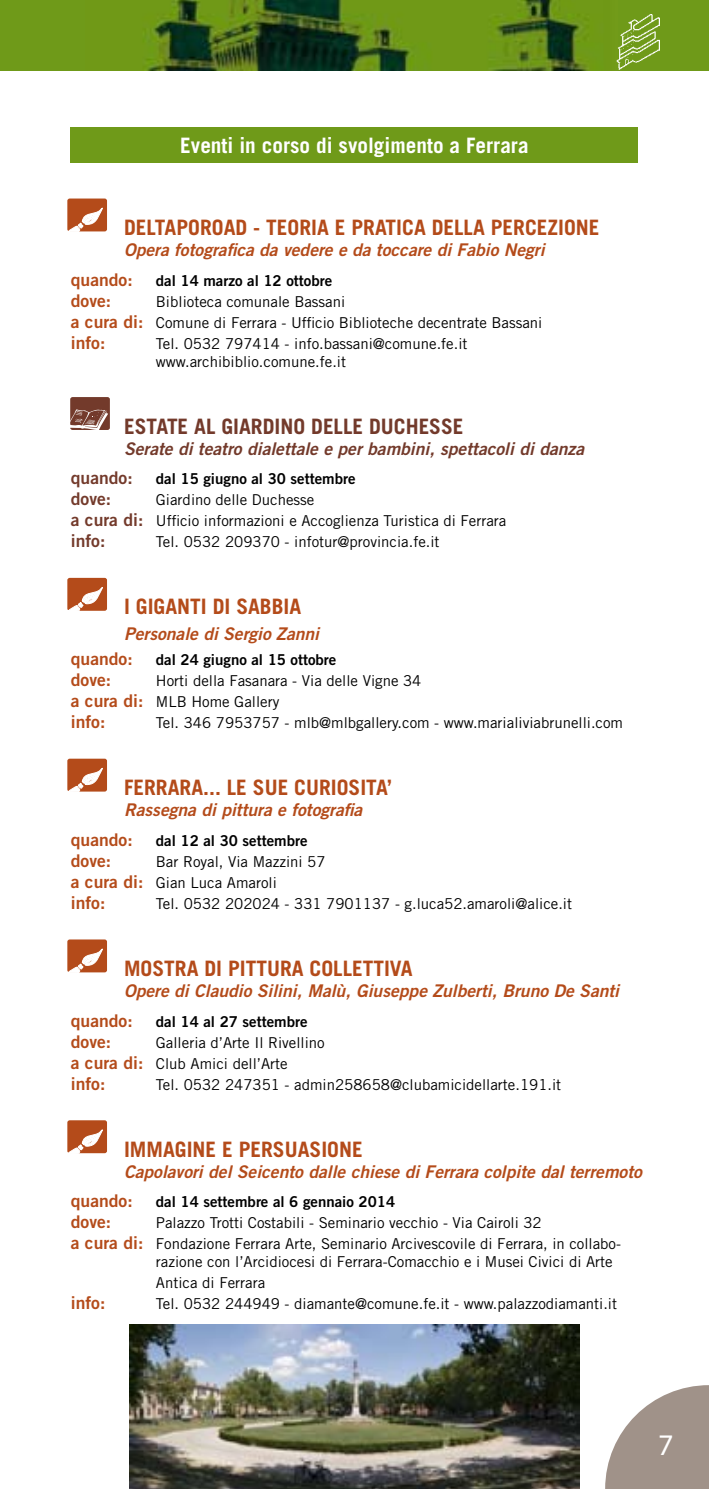
<style>
.page{position:relative;width:709px;height:1489px;background:#fff}
.page>*{position:absolute;margin:0;border:0;box-sizing:border-box;transform-origin:0 0}
.t1{font:30px "Myriad Pro";color:#fff}
.t2{font:700 21.25px "Trade Gothic LT Std";color:#b44b1a}
.t3{font:700 21.25px "Trade Gothic LT Std";color:#fff}
.t4{font:700 21.25px "Trade Gothic LT Std";color:#733a2b}
.t5{font:17.5px "Trade Gothic LT Std Bd 2 Obl";color:#b44b1a}
.t6{font:17.5px "Trade Gothic LT Std Bd 2";color:#b44b1a}
.t7{font:17.5px "Trade Gothic LT Std Bd 2 Obl";color:#733a2b}
.t8{font:17.5px "Trade Gothic LT Std Bd 2";color:#733a2b}
.t9{font:15px/21px "Trade Gothic LT Std";color:#000}
.t10{font:15px "Trade Gothic LT Std Bd 2";color:#000}
.s1{font-family:"Trade Gothic LT Std Bd 2";font-size:17.5px;color:#b44b1a}
.s2{font-family:"Trade Gothic LT Std Bd 2";font-size:17.5px;color:#733a2b}
</style>
<div class="page">
<div style="left:0;top:0;width:709px;height:71px;background:#6f9a19"></div>
<img style="left:143px;top:0;width:474px;height:71px">
<img style="left:617px;top:14px;width:42px;height:55px">
<img style="left:129px;top:1324px;width:450px;height:164px">
<svg style="left:605px;top:1385px;width:104px;height:103px"></svg>
<div style="left:71px;top:128px;width:567px;height:35px;background:#6f9a19"></div>
<div style="left:67px;top:198px;width:40px;height:33px;background:#b44b1a;border-radius:2px"></div>
<svg style="left:68px;top:208px;width:35px;height:24px"></svg>
<div style="left:67px;top:578px;width:40px;height:32px;background:#b44b1a;border-radius:2px"></div>
<svg style="left:68px;top:587px;width:35px;height:24px"></svg>
<div style="left:67px;top:758px;width:40px;height:33px;background:#b44b1a;border-radius:2px"></div>
<svg style="left:68px;top:768px;width:35px;height:24px"></svg>
<div style="left:67px;top:939px;width:40px;height:33px;background:#b44b1a;border-radius:2px"></div>
<svg style="left:68px;top:949px;width:35px;height:23px"></svg>
<div style="left:67px;top:1120px;width:40px;height:33px;background:#b44b1a;border-radius:2px"></div>
<svg style="left:68px;top:1129px;width:35px;height:24px"></svg>
<div style="left:70px;top:397px;width:40px;height:33px;background:#733a2b;border-radius:2px"></div>
<svg style="left:70px;top:409px;width:38px;height:21px"></svg>
<h2 class="t3" style="left:180px;top:132px;width:350px">Eventi in corso di svolgimento a Ferrara</h2>
<h2 class="t2" style="left:124px;top:214px;width:477px">DELTAPOROAD - TEORIA E PRATICA DELLA PERCEZIONE</h2>
<p class="t5" style="left:124px;top:239px;width:422px">Opera fotografica da vedere e da toccare di Fabio Negri</p>
<p class="t6" style="left:71px;top:268px;width:63px">quando:</p>
<p class="t10" style="left:156px;top:271px;width:178px">dal 14 marzo al 12 ottobre</p>
<p class="t6" style="left:71px;top:289px;width:42px">dove:</p>
<p class="t9" style="left:71px;top:290px;width:473px;text-indent:85px">Biblioteca comunale Bassani<br><span class="s1">a cura di:</span> Comune di Ferrara - Ufficio Biblioteche decentrate Bassani</p>
<p class="t6" style="left:71px;top:331px;width:36px">info:</p>
<p class="t9" style="left:156px;top:334px;width:313px;line-height:18px">Tel. 0532 797414 - info.bassani@comune.fe.it www.archibiblio.comune.fe.it</p>
<h2 class="t4" style="left:124px;top:413px;width:341px">ESTATE AL GIARDINO DELLE DUCHESSE</h2>
<p class="t7" style="left:124px;top:437px;width:461px">Serate di teatro dialettale e per bambini, spettacoli di danza</p>
<p class="t8" style="left:71px;top:467px;width:63px">quando:</p>
<p class="t10" style="left:156px;top:469px;width:201px">dal 15 giugno al 30 settembre</p>
<p class="t8" style="left:71px;top:488px;width:42px">dove:</p>
<p class="t9" style="left:71px;top:489px;width:437px;text-indent:85px">Giardino delle Duchesse<br><span class="s2">a cura di:</span> Ufficio informazioni e Accoglienza Turistica di Ferrara</p>
<p class="t8" style="left:71px;top:530px;width:36px">info:</p>
<p class="t9" style="left:156px;top:531px;width:285px">Tel. 0532 209370 - infotur@provincia.fe.it</p>
<h2 class="t2" style="left:124px;top:594px;width:179px">I GIGANTI DI SABBIA</h2>
<p class="t5" style="left:124px;top:623px;width:196px">Personale di Sergio Zanni</p>
<p class="t6" style="left:71px;top:648px;width:63px">quando:</p>
<p class="t10" style="left:156px;top:650px;width:182px">dal 24 giugno al 15 ottobre</p>
<p class="t6" style="left:71px;top:669px;width:42px">dove:</p>
<p class="t9" style="left:71px;top:670px;width:352px;text-indent:85px">Horti della Fasanara - Via delle Vigne 34 <span class="s1">a cura di:</span> MLB Home Gallery</p>
<p class="t6" style="left:71px;top:711px;width:36px">info:</p>
<p class="t9" style="left:156px;top:712px;width:468px">Tel. 346 7953757 - mlb@mlbgallery.com - www.marialiviabrunelli.com</p>
<h2 class="t2" style="left:124px;top:774px;width:269px">FERRARA... LE SUE CURIOSITA’</h2>
<p class="t5" style="left:124px;top:799px;width:240px">Rassegna di pittura e fotografia</p>
<p class="t6" style="left:71px;top:828px;width:63px">quando:</p>
<p class="t10" style="left:156px;top:831px;width:153px">dal 12 al 30 settembre</p>
<p class="t6" style="left:71px;top:849px;width:42px">dove:</p>
<p class="t9" style="left:71px;top:850px;width:256px;text-indent:85px">Bar Royal, Via Mazzini 57 <span class="s1">a cura di:</span> Gian Luca Amaroli</p>
<p class="t6" style="left:71px;top:891px;width:36px">info:</p>
<p class="t9" style="left:156px;top:892px;width:417px">Tel. 0532 202024 - 331 7901137 - g.luca52.amaroli@alice.it</p>
<h2 class="t2" style="left:124px;top:955px;width:290px">MOSTRA DI PITTURA COLLETTIVA</h2>
<p class="t5" style="left:124px;top:979px;width:496px">Opere di Claudio Silini, Malù, Giuseppe Zulberti, Bruno De Santi</p>
<p class="t6" style="left:71px;top:1009px;width:63px">quando:</p>
<p class="t10" style="left:156px;top:1011px;width:153px">dal 14 al 27 settembre</p>
<p class="t6" style="left:71px;top:1030px;width:42px">dove:</p>
<p class="t9" style="left:71px;top:1031px;width:255px;text-indent:85px">Galleria d’Arte Il Rivellino <span class="s1">a cura di:</span> Club Amici dell’Arte</p>
<p class="t6" style="left:71px;top:1072px;width:36px">info:</p>
<p class="t9" style="left:156px;top:1073px;width:407px">Tel. 0532 247351 - admin258658@clubamicidellarte.191.it</p>
<h2 class="t2" style="left:124px;top:1136px;width:240px">IMMAGINE E PERSUASIONE</h2>
<p class="t5" style="left:124px;top:1160px;width:519px">Capolavori del Seicento dalle chiese di Ferrara colpite dal terremoto</p>
<p class="t6" style="left:71px;top:1190px;width:63px">quando:</p>
<p class="t10" style="left:156px;top:1192px;width:241px">dal 14 settembre al 6 gennaio 2014</p>
<p class="t6" style="left:71px;top:1211px;width:42px">dove:</p>
<p class="t9" style="left:71px;top:1212px;width:551px;text-align:center">Palazzo Trotti Costabili - Seminario vecchio - Via Cairoli 32<br><span class="s1">a cura di:</span> Fondazione Ferrara Arte, Seminario Arcivescovile di Ferrara, in collabo-</p>
<p class="t9" style="left:156px;top:1251px;width:458px">razione con l’Arcidiocesi di Ferrara-Comacchio e i Musei Civici di Arte<br>Antica di Ferrara</p>
<p class="t6" style="left:71px;top:1292px;width:36px">info:</p>
<p class="t9" style="left:156px;top:1293px;width:462px">Tel. 0532 244949 - diamante@comune.fe.it - www.palazzodiamanti.it</p>
<h1 class="t1" style="left:658px;top:1425px;width:17px">7</h1>
</div>
